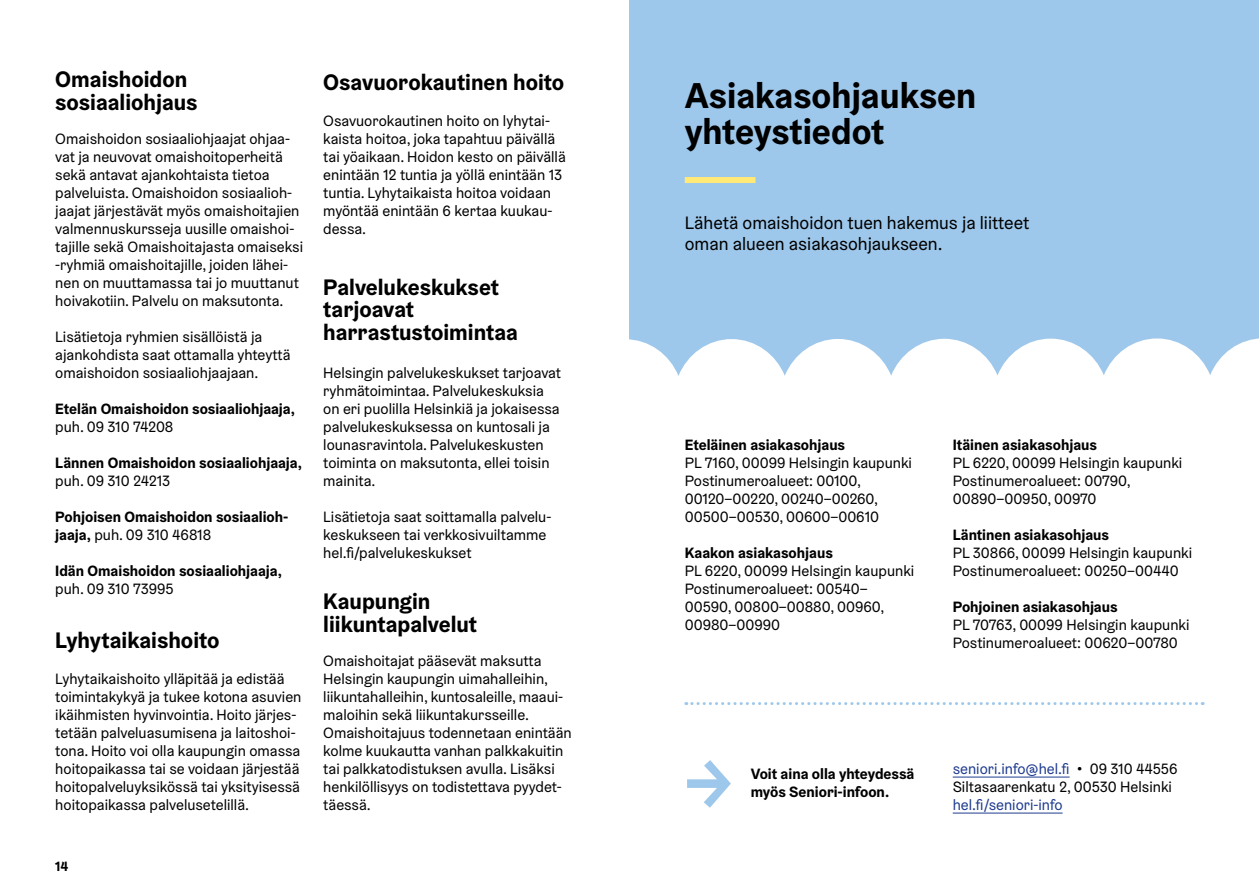
<style>
.page{position:relative;width:1259px;height:893px;background:#fff}
.page>*{position:absolute;margin:0;border:0;box-sizing:border-box;transform-origin:0 0}
.t1{font:700 67.5px "Helsinki Grotesk";color:#9ec8eb}
.H2_otsikko{font:700 36px/36px "Helsinki Grotesk";color:#000}
.H3_otsikko{font:700 22.5px/22.5px "Helsinki Grotesk";color:#000}
.P_ingressi{font:18px/21px "Helsinki Grotesk";color:#000}
.P_leipis{font:15px/18px "Helsinki Grotesk";color:#000}
.P_leipis-2{font:700 15px/18px "Helsinki Grotesk";color:#000}
.P_leipis-3{font:15px "Helsinki Grotesk";color:#1f3c90}
.t2{font:700 13.5px "Helsinki Grotesk";color:#000}
.s1{font-weight:400}
.s2{font-weight:700}
.s3{font-weight:700;color:#000}
.s4{color:#000}
</style>
<div class="page">
<svg style="left:629px;top:0;width:630px;height:376px;background:#a4cbec"></svg>
<hr style="left:952px;top:777px;width:117px;height:1px;background:#1f3c90">
<hr style="left:952px;top:813px;width:110px;height:1px;background:#1f3c90">
<div style="left:685px;top:177px;width:70px;height:6px;background:#ffea78"></div>
<svg style="left:686px;top:702px;width:517px;height:3px"></svg>
<h3 class="H3_otsikko" style="left:55px;top:68px;width:144px">Omaishoidon sosiaaliohjaus</h3>
<p class="P_leipis" style="left:55px;top:130px;width:249px">Omaishoidon sosiaaliohjaajat ohjaa&shy;vat ja neuvovat omaishoitoperheitä sekä antavat ajankohtaista tietoa palveluista. Omaishoidon sosiaalioh&shy;jaajat järjestävät myös omaishoitajien valmennuskursseja uusille omaishoi&shy;tajille sekä Omaishoitajasta omaiseksi -ryhmiä omaishoitajille, joiden lähei&shy;nen on muuttamassa tai jo muuttanut hoivakotiin. Palvelu on maksutonta.</p>
<p class="P_leipis" style="left:55px;top:328px;width:237px">Lisätietoja ryhmien sisällöistä ja ajankohdista saat ottamalla yhteyttä omaishoidon sosiaaliohjaajaan.</p>
<p class="P_leipis-2" style="left:55px;top:400px;width:241px">Etelän Omaishoidon sosiaaliohjaaja, <span class="s1">puh. 09 310 74208</span></p>
<p class="P_leipis-2" style="left:55px;top:454px;width:248px">Lännen Omaishoidon sosiaaliohjaaja, <span class="s1">puh. 09 310 24213</span></p>
<p class="P_leipis-2" style="left:55px;top:508px;width:235px">Pohjoisen Omaishoidon sosiaalioh&shy;jaaja, <span class="s1">puh. 09 310 46818</span></p>
<p class="P_leipis-2" style="left:55px;top:562px;width:228px">Idän Omaishoidon sosiaaliohjaaja, <span class="s1">puh. 09 310 73995</span></p>
<h3 class="H3_otsikko" style="left:55px;top:629px;width:166px">Lyhytaikaishoito</h3>
<p class="P_leipis" style="left:55px;top:670px;width:248px">Lyhytaikaishoito ylläpitää ja edistää toimintakykyä ja tukee kotona asuvien ikäihmisten hyvinvointia. Hoito järjes&shy;tetään palveluasumisena ja laitoshoi&shy;tona. Hoito voi olla kaupungin omassa hoitopaikassa tai se voidaan järjestää hoitopalveluyksikössä tai yksityisessä hoitopaikassa palvelusetelillä.</p>
<p class="t2" style="left:55px;top:858px;width:14px">14</p>
<h3 class="H3_otsikko" style="left:323px;top:71px;width:243px">Osavuorokautinen hoito</h3>
<p class="P_leipis" style="left:323px;top:112px;width:244px">Osavuorokautinen hoito on lyhytai&shy;kaista hoitoa, joka tapahtuu päivällä tai yöaikaan. Hoidon kesto on päivällä enintään 12 tuntia ja yöllä enintään 13 tuntia. Lyhytaikaista hoitoa voidaan myöntää enintään 6 kertaa kuukau&shy;dessa.</p>
<h3 class="H3_otsikko" style="left:323px;top:276px;width:196px">Palvelukeskukset tarjoavat harrastustoimintaa</h3>
<p class="P_leipis" style="left:323px;top:364px;width:239px">Helsingin palvelukeskukset tarjoavat ryhmätoimintaa. Palvelukeskuksia on eri puolilla Helsinkiä ja jokaisessa palvelukeskuksessa on kuntosali ja lounasravintola. Palvelukeskusten toiminta on maksutonta, ellei toisin mainita.</p>
<p class="P_leipis" style="left:323px;top:508px;width:230px">Lisätietoja saat soittamalla palvelu&shy;keskukseen tai verkkosivuiltamme hel.fi/palvelukeskukset</p>
<h3 class="H3_otsikko" style="left:323px;top:590px;width:155px">Kaupungin liikuntapalvelut</h3>
<p class="P_leipis" style="left:323px;top:652px;width:250px">Omaishoitajat pääsevät maksutta Helsingin kaupungin uimahalleihin, liikuntahalleihin, kuntosaleille, maaui&shy;maloihin sekä liikuntakursseille.<br>Omaishoitajuus todennetaan enintään kolme kuukautta vanhan palkkakuitin tai palkkatodistuksen avulla. Lisäksi henkilöllisyys on todistettava pyydet&shy;täessä.</p>
<h2 class="H2_otsikko" style="left:685px;top:77px;width:293px">Asiakasohjauksen yhteystiedot</h2>
<p class="P_ingressi" style="left:685px;top:212px;width:346px">Lähetä omaishoidon tuen hakemus ja liitteet oman alueen asiakasohjaukseen.</p>
<p class="P_leipis" style="left:685px;top:436px;width:229px"><span class="s2">Eteläinen asiakasohjaus<br></span>PL 7160, 00099 Helsingin kaupunki<br>Postinumeroalueet: 00100,<br>00120–00220, 00240–00260,<br>00500–00530, 00600–00610</p>
<p class="P_leipis" style="left:685px;top:544px;width:231px"><span class="s2">Kaakon asiakasohjaus<br></span>PL 6220, 00099 Helsingin kaupunki<br>Postinumeroalueet: 00540–<br>00590, 00800–00880, 00960,<br>00980–00990</p>
<p class="P_leipis" style="left:952px;top:436px;width:231px"><span class="s2">Itäinen asiakasohjaus<br></span>PL 6220, 00099 Helsingin kaupunki<br>Postinumeroalueet: 00790,<br>00890–00950, 00970</p>
<p class="P_leipis" style="left:952px;top:526px;width:241px"><span class="s2">Läntinen asiakasohjaus<br></span>PL 30866, 00099 Helsingin kaupunki<br>Postinumeroalueet: 00250–00440</p>
<p class="P_leipis" style="left:952px;top:598px;width:238px"><span class="s2">Pohjoinen asiakasohjaus<br></span>PL 70763, 00099 Helsingin kaupunki<br>Postinumeroalueet: 00620–00780</p>
<h1 class="t1" style="left:685px;top:741px;width:48px">→</h1>
<p class="P_leipis-2" style="left:750px;top:765px;width:165px">Voit aina olla yhteydessä myös Seniori-infoon.</p>
<p class="P_leipis-3" style="left:952px;top:759px;width:226px">seniori.info@hel.fi <span class="s3">•</span> <span class="s4">09 310 44556</span></p>
<p class="P_leipis" style="left:952px;top:778px;width:221px">Siltasaarenkatu 2, 00530 Helsinki</p>
<p class="P_leipis-3" style="left:952px;top:795px;width:111px">hel.fi/seniori-info</p>
</div>
